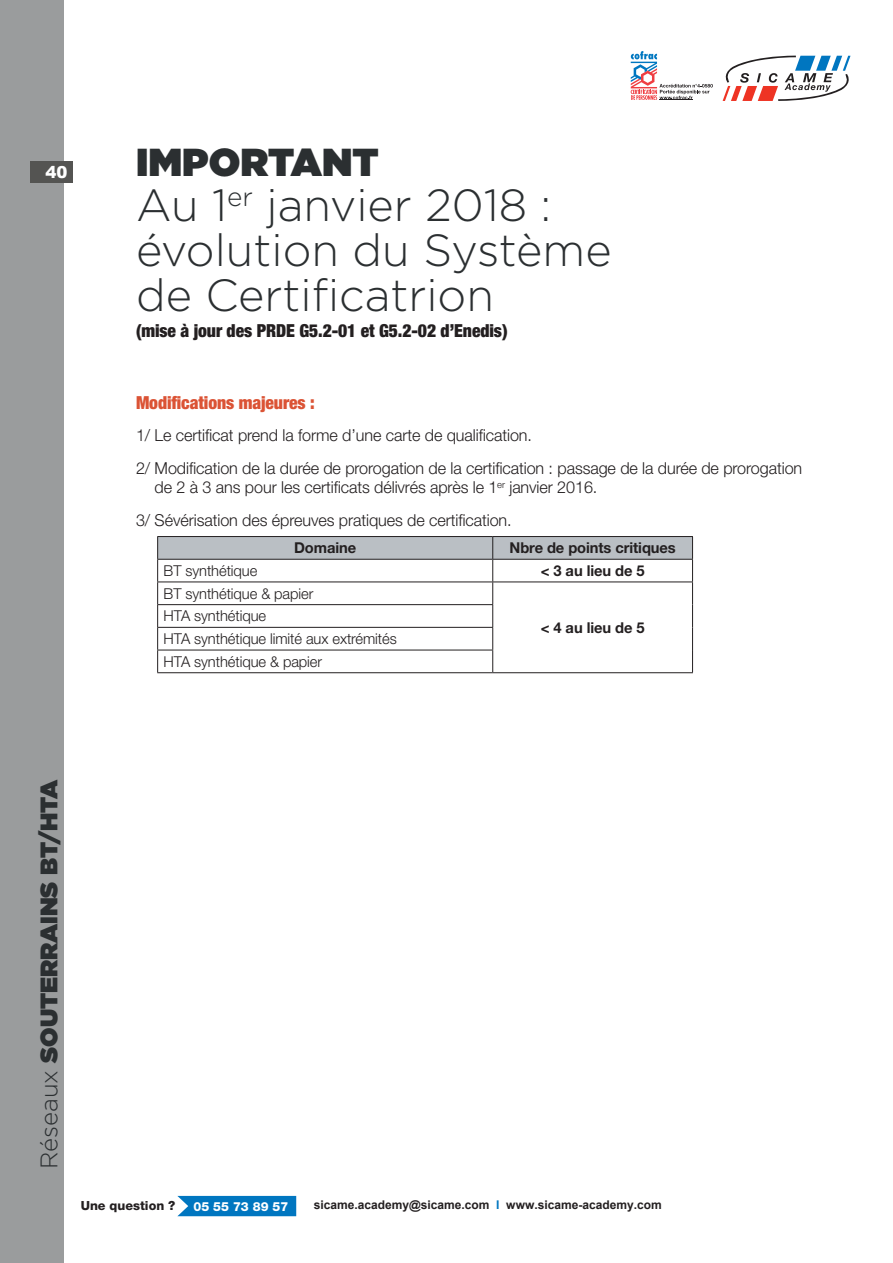
<style>
.page{position:relative;width:893px;height:1263px;background:#fff}
.page>*{position:absolute;margin:0;border:0;box-sizing:border-box;transform-origin:0 0}
.t1{font:300 45px/45px "Gotham";color:#2b2f31}
.t2{font:900 39px "Gotham";color:#2b2f31}
.t3{font:900 24px "Gotham";color:#2b2f31}
.t4{font:900 condensed 18px "Helvetica Neue LT Std";letter-spacing:-.005em;color:#231f20}
.t5{font:900 condensed 18px "Helvetica Neue LT Std";letter-spacing:-.005em;color:#db5335}
.t6{font:300 16.5px/32.5px "Helvetica Neue LT Std";letter-spacing:-.005em;color:#231f20}
.t7{font:900 16.5px "Arial";color:#fff}
.t8{font:300 15px/22.6px "Helvetica Neue LT Std";letter-spacing:-.005em;color:#231f20}
.t9{font:700 15px "Helvetica Neue LT Std";letter-spacing:-.005em;color:#231f20}
.t10{font:800 12.6px "Helvetica Neue LT Std";color:#231f20}
.t11{font:800 12.6px "Helvetica Neue LT Std";color:#fff}
.t12{font:700 12px "Arial";color:#231f20}
.s1{font-weight:300}
.s2{color:#0076c0}
</style>
<div class="page">
<div style="left:0;top:0;width:64px;height:1263px;background:#9a9c9d"></div>
<div style="left:30px;top:162px;width:42px;height:21px;background:#545452"></div>
<svg style="left:722px;top:56px;width:129px;height:45px"></svg>
<div style="left:177px;top:1196px;width:119px;height:20px;background:#0076c0"></div>
<svg style="left:631px;top:51px;width:82px;height:49px"></svg>
<hr style="left:659px;top:100px;width:33px;height:1px;background:#231f20">
<hr style="left:157px;top:536px;width:336px;height:1px;background:#231f20">
<hr style="left:493px;top:536px;width:200px;height:1px;background:#231f20">
<svg style="left:157px;top:537px;width:536px;height:135px"></svg>
<hr style="left:157px;top:672px;width:336px;height:1px;background:#231f20">
<hr style="left:493px;top:672px;width:200px;height:1px;background:#231f20">
<p class="t7" style="left:45px;top:160px;width:24px">40</p>
<h2 class="t2" style="left:136px;top:146px;width:244px">IMPORTANT</h2>
<h1 class="t1" style="left:136px;top:186px;width:477px">Au 1<sup>er</sup> janvier 2018 : évolution du Système de Certificatrion</h1>
<p class="t4" style="left:136px;top:320px;width:373px">(mise à jour des PRDE G5.2-01 et G5.2-02 d’Enedis)</p>
<p class="t5" style="left:136px;top:392px;width:180px">Modifications majeures :</p>
<p class="t6" style="left:136px;top:420px;width:668px">1/ Le certificat prend la forme d’une carte de qualification.<br>2/ Modification de la durée de prorogation de la certification : passage de la durée de prorogation</p>
<p class="t6" style="left:136px;top:473px;width:463px;text-indent:19px">de 2 à 3 ans pour les certificats délivrés après le 1<sup>er</sup> janvier 2016.<br>3/ Sévérisation des épreuves pratiques de certification.</p>
<p class="t9" style="left:294px;top:543px;width:64px">Domaine</p>
<p class="t9" style="left:509px;top:543px;width:168px">Nbre de points critiques</p>
<p class="t8" style="left:164px;top:561px;width:95px">BT synthétique</p>
<p class="t9" style="left:541px;top:565px;width:105px">&lt; 3 au lieu de 5</p>
<p class="t8" style="left:164px;top:583px;width:151px">BT synthétique &amp; papier</p>
<p class="t9" style="left:541px;top:622px;width:105px">&lt; 4 au lieu de 5</p>
<p class="t8" style="left:164px;top:606px;width:235px">HTA synthétique<br>HTA synthétique limité aux extrémités<br>HTA synthétique &amp; papier</p>
<h3 class="t3" style="left:39px;top:1169px;width:391px;rotate:-90deg"><span class="s1">Réseaux</span> SOUTERRAINS BT/HTA</h3>
<p class="t10" style="left:81px;top:1198px;width:96px">Une question ?</p>
<p class="t11" style="left:193px;top:1200px;width:96px">05 55 73 89 57</p>
<p class="t12" style="left:314px;top:1197px;width:349px">sicame.academy@sicame.com <span class="s2">I</span> www.sicame-academy.com</p>
</div>
